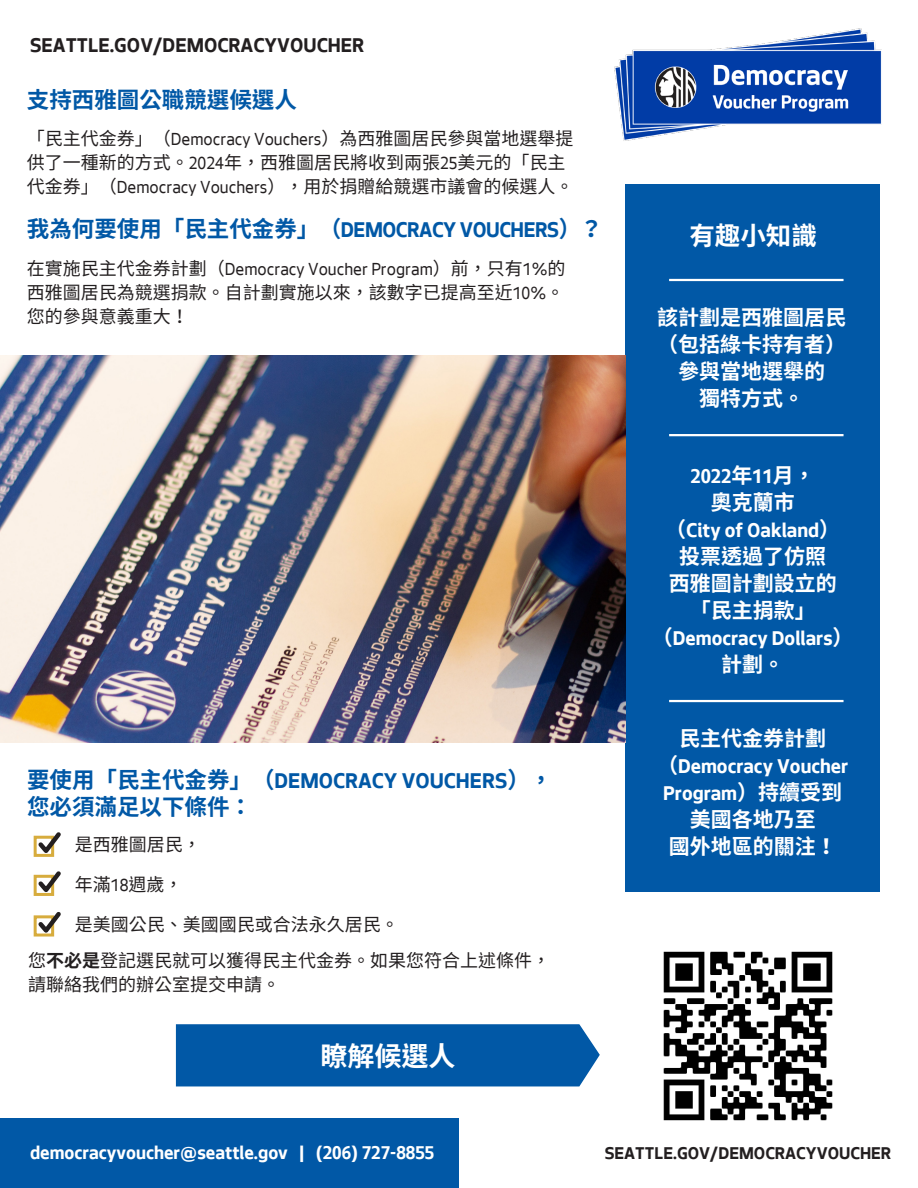
<style>
.page{position:relative;width:918px;height:1188px;background:#fff}
.page>*{position:absolute;margin:0;border:0;box-sizing:border-box;transform-origin:0 0}
.Paragraph_sections{font:700 27px "Noto Sans CJ Ktc";color:#fff}
.Copy_Header{font:700 25.5px "Noto Sans CJ Ktc";color:#fff}
.Paragraph_sections-2{font:700 22.5px/27px "Noto Sans CJ Ktc";color:#0158a6}
.Paragraph_sections-3{font:700 22.5px "Seattle Text";letter-spacing:-.02em;color:#0158a6}
.Copy_Header-2{font:700 21px/27px "Noto Sans CJ Ktc";color:#fff;text-align:center}
.Copy_Header-3{font:700 21px/27px "Seattle Text";color:#fff;text-align:center}
.Copy_Header-4{font:700 21px "Seattle Text";color:#231f20}
.Copy_Header-5{font:700 19.5px "Seattle Text";color:#fff}
.Copy{font:18px/24px "Noto Sans CJ Ktc";color:#231f20}
.Copy_Header-6{font:700 18px "Seattle Text";color:#231f20}
.s1{font-family:"Seattle Text"}
.s2{font-family:"Noto Sans CJ Ktc"}
.s3{font-weight:700}
</style>
<div class="page">
<div style="left:0;top:1118px;width:459px;height:70px;background:#0158a6"></div>
<div style="left:626px;top:184px;width:254px;height:707px;background:#0158a6"></div>
<img style="left:0;top:355px;width:626px;height:387px">
<img style="left:614px;top:28px;width:268px;height:113px">
<div style="left:176px;top:1024px;width:424px;height:62px;background:#0158a6"></div>
<img style="left:663px;top:951px;width:170px;height:170px">
<svg style="left:34px;top:832px;width:27px;height:25px"></svg>
<svg style="left:34px;top:871px;width:27px;height:25px"></svg>
<svg style="left:34px;top:912px;width:27px;height:25px"></svg>
<hr style="left:669px;top:279px;width:175px;height:2px;background:#fff">
<hr style="left:669px;top:434px;width:175px;height:2px;background:#fff">
<hr style="left:669px;top:700px;width:175px;height:2px;background:#fff">
<p class="Copy_Header-4" style="left:30px;top:30px;width:336px">SEATTLE.GOV/DEMOCRACYVOUCHER</p>
<p class="Paragraph_sections-2" style="left:27px;top:86px;width:271px">支持西雅圖公職競選候選人</p>
<p class="Copy" style="left:27px;top:127px;width:548px">「民主代金券」（<span class="s1">Democracy Vouchers</span>）為西雅圖居民參與當地選舉提供了一種新的方式。<span class="s1">2024</span>年，西雅圖居民將收到兩張<span class="s1">25</span>美元的「民主代金券」（<span class="s1">Democracy Vouchers</span>），用於捐贈給競選市議會的候選人。</p>
<p class="Paragraph_sections-3" style="left:27px;top:214px;width:577px"><span class="s2">我為何要使用「民主代金券」（</span>DEMOCRACY VOUCHERS<span class="s2">）？</span></p>
<p class="Copy" style="left:27px;top:257px;width:540px;text-align:justify">在實施民主代金券計劃（<span class="s1">Democracy Voucher Program</span>）前，只有<span class="s1">1%</span>的西雅圖居民為競選捐款。自計劃實施以來，該數字已提高至近<span class="s1">10%</span>。您的參與意義重大！</p>
<p class="Paragraph_sections-2" style="left:27px;top:767px;width:527px">要使用「民主代金券」（<span class="s1">DEMOCRACY VOUCHERS</span>），您必須滿足以下條件：</p>
<p class="Copy" style="left:75px;top:833px;width:128px">是西雅圖居民，</p>
<p class="Copy" style="left:75px;top:873px;width:109px">年滿<span class="s1">18</span>週歲，</p>
<p class="Copy" style="left:75px;top:913px;width:326px">是美國公民、美國國民或合法永久居民。</p>
<p class="Copy" style="left:28px;top:948px;width:523px">您<span class="s3">不必是</span>登記選民就可以獲得民主代金券。如果您符合上述條件，請聯絡我們的辦公室提交申請。</p>
<p class="Paragraph_sections" style="left:320px;top:1041px;width:136px">瞭解候選人</p>
<p class="Copy_Header" style="left:689px;top:221px;width:129px">有趣小知識</p>
<p class="Copy_Header-2" style="left:657px;top:304px;width:190px">該計劃是西雅圖居民（包括綠卡持有者）參與當地選舉的<br>獨特方式。</p>
<p class="Copy_Header-3" style="left:652px;top:461px;width:203px">2022<span class="s2">年</span>11<span class="s2">月，<br>奧克蘭市<br>（</span>City of Oakland<span class="s2">）<br>投票透過了仿照<br>西雅圖計劃設立的<br>「民主捐款」（</span>Democracy Dollars<span class="s2">）計劃。</span></p>
<p class="Copy_Header-2" style="left:657px;top:725px;width:193px">民主代金券計劃（<span class="s1">Democracy Voucher<br>Program</span>）持續受到美國各地乃至<br>國外地區的關注！</p>
<p class="Copy_Header-5" style="left:30px;top:1139px;width:406px">democracyvoucher@seattle.gov | (206) 727-8855</p>
<p class="Copy_Header-6" style="left:605px;top:1141px;width:288px">SEATTLE.GOV/DEMOCRACYVOUCHER</p>
</div>
